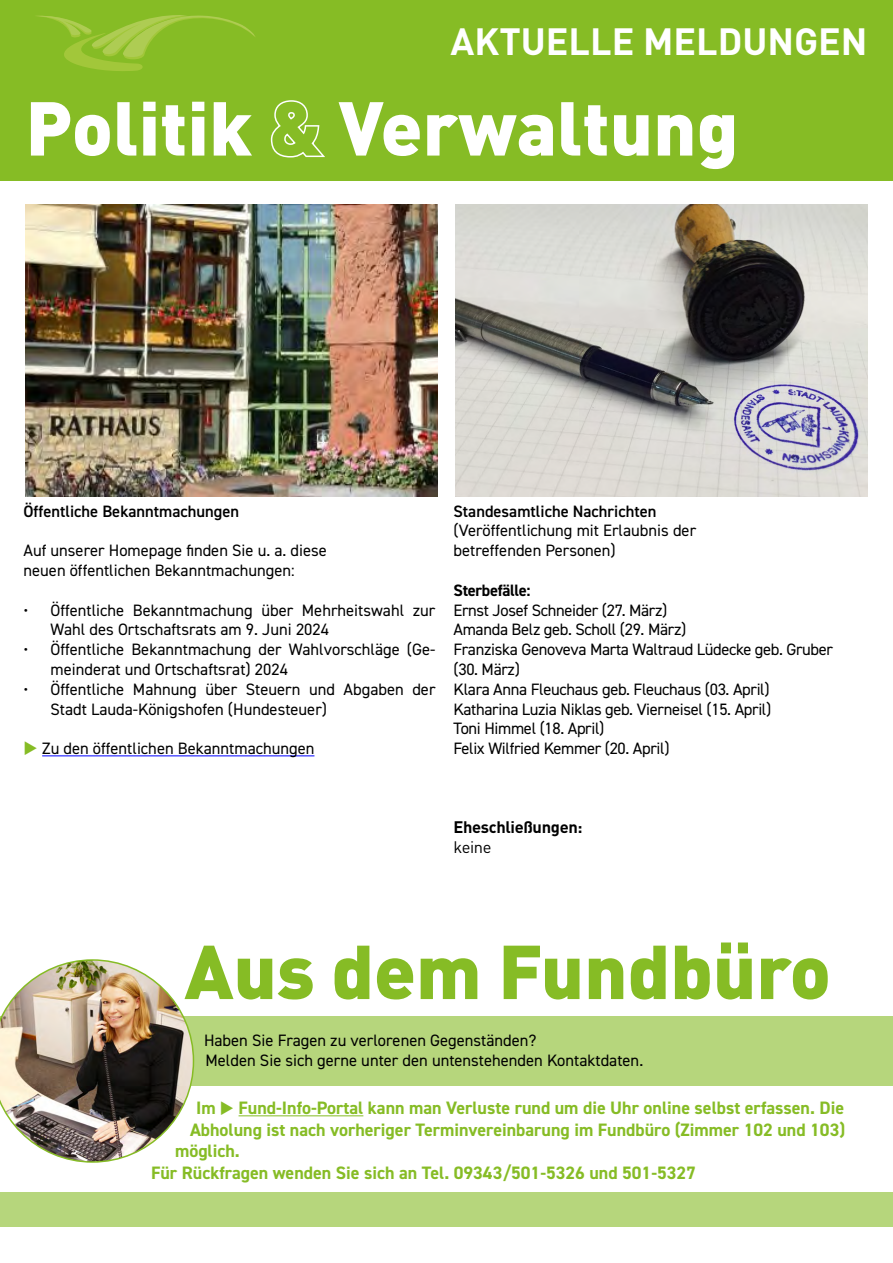
<style>
.page{position:relative;width:893px;height:1263px;background:#fff}
.page>*{position:absolute;margin:0;border:0;box-sizing:border-box;transform-origin:0 0}
.t1{font:900 75px "DIN Pro";color:#fff}
.t2{font:900 75px "DIN Pro";color:#86bc25}
.t3{font:700 37.5px "DIN Pro";color:#fff}
.t4{font:700 18px "DIN2014";color:#86bc25}
.t5{font:16.5px/19.8px "DIN2014";color:#000}
.t6{font:16.5px/19.8px "DIN2014";letter-spacing:-.02em;color:#000}
.t7{font:600 16.5px "DIN2014";color:#000}
.t8{font:700 16.5px "DIN Pro";letter-spacing:-.02em;color:#000}
.t9{font:700 16.5px "DIN2014";letter-spacing:-.02em;color:#000}
.t10{font:16.5px "DIN Pro";letter-spacing:-.02em;color:#000}
.s1{color:#86bc25}
</style>
<div class="page">
<div style="left:0;top:0;width:893px;height:180px;background:#86bc25"></div>
<hr style="left:42px;top:755px;width:272px;height:1px;background:#00f">
<svg style="left:38px;top:15px;width:217px;height:56px"></svg>
<img style="left:455px;top:204px;width:412px;height:292px">
<img style="left:26px;top:204px;width:411px;height:292px">
<div style="left:0;top:1016px;width:893px;height:210px;background:#b6d67c"></div>
<div style="left:0;top:1086px;width:893px;height:105px;background:#fff"></div>
<hr style="left:239px;top:1115px;width:124px;height:1px;background:#86bc25">
<img style="left:0;top:959px;width:194px;height:204px">
<h2 class="t3" style="left:451px;top:15px;width:418px">AKTUELLE MELDUNGEN</h2>
<h1 class="t1" style="left:26px;top:77px;width:715px">Politik &amp; Verwaltung</h1>
<p class="t7" style="left:24px;top:500px;width:217px">Öffentliche Bekanntmachungen</p>
<p class="t5" style="left:24px;top:540px;width:305px">Auf unserer Homepage finden Sie u. a. diese neuen öffentlichen Bekanntmachungen:</p>
<p class="t5" style="left:51px;top:600px;width:386px;text-indent:-27px">• Öffentliche Bekanntmachung über Mehrheitswahl zur<br>Wahl des Ortschaftsrats am 9. Juni 2024</p>
<p class="t5" style="left:51px;top:639px;width:386px;text-indent:-27px">• Öffentliche Bekanntmachung der Wahlvorschläge (Ge&shy;meinderat und Ortschaftsrat) 2024</p>
<p class="t5" style="left:51px;top:679px;width:386px;text-indent:-27px">• Öffentliche Mahnung über Steuern und Abgaben der<br>Stadt Lauda-Königshofen (Hundesteuer)</p>
<p class="t5" style="left:24px;top:738px;width:292px"><span class="s1">◆</span> Zu den öffentlichen Bekanntmachungen</p>
<p class="t7" style="left:453px;top:500px;width:204px">Standesamtliche Nachrichten</p>
<p class="t5" style="left:453px;top:520px;width:244px">(Veröffentlichung mit Erlaubnis der betreffenden Personen)</p>
<p class="t9" style="left:453px;top:579px;width:79px">Sterbefälle:</p>
<p class="t6" style="left:453px;top:600px;width:381px">Ernst Josef Schneider (27. März)<br>Amanda Belz geb. Scholl (29. März)<br>Franziska Genoveva Marta Waltraud Lüdecke geb. Gruber (30. März)<br>Klara Anna Fleuchaus geb. Fleuchaus (03. April)<br>Katharina Luzia Niklas geb. Vierneisel (15. April)<br>Toni Himmel (18. April)<br>Felix Wilfried Kemmer (20. April)</p>
<p class="t8" style="left:453px;top:816px;width:131px">Eheschließungen:</p>
<p class="t10" style="left:453px;top:836px;width:40px">keine</p>
<h1 class="t2" style="left:185px;top:921px;width:648px">Aus dem Fundbüro</h1>
<p class="t5" style="left:204px;top:1030px;width:441px">Haben Sie Fragen zu verlorenen Gegenständen?<br>Melden Sie sich gerne unter den untenstehenden Kontaktdaten.</p>
<p class="t4" style="left:196px;top:1096px;width:650px">Im ◆ Fund-Info-Portal kann man Verluste rund um die Uhr online selbst erfassen. Die</p>
<p class="t4" style="left:190px;top:1117px;width:657px">Abholung ist nach vorheriger Terminvereinbarung im Fundbüro (Zimmer 102 und 103)</p>
<p class="t4" style="left:175px;top:1139px;width:66px">möglich.</p>
<p class="t4" style="left:151px;top:1161px;width:546px">Für Rückfragen wenden Sie sich an Tel. 09343/501-5326 und 501-5327</p>
</div>
